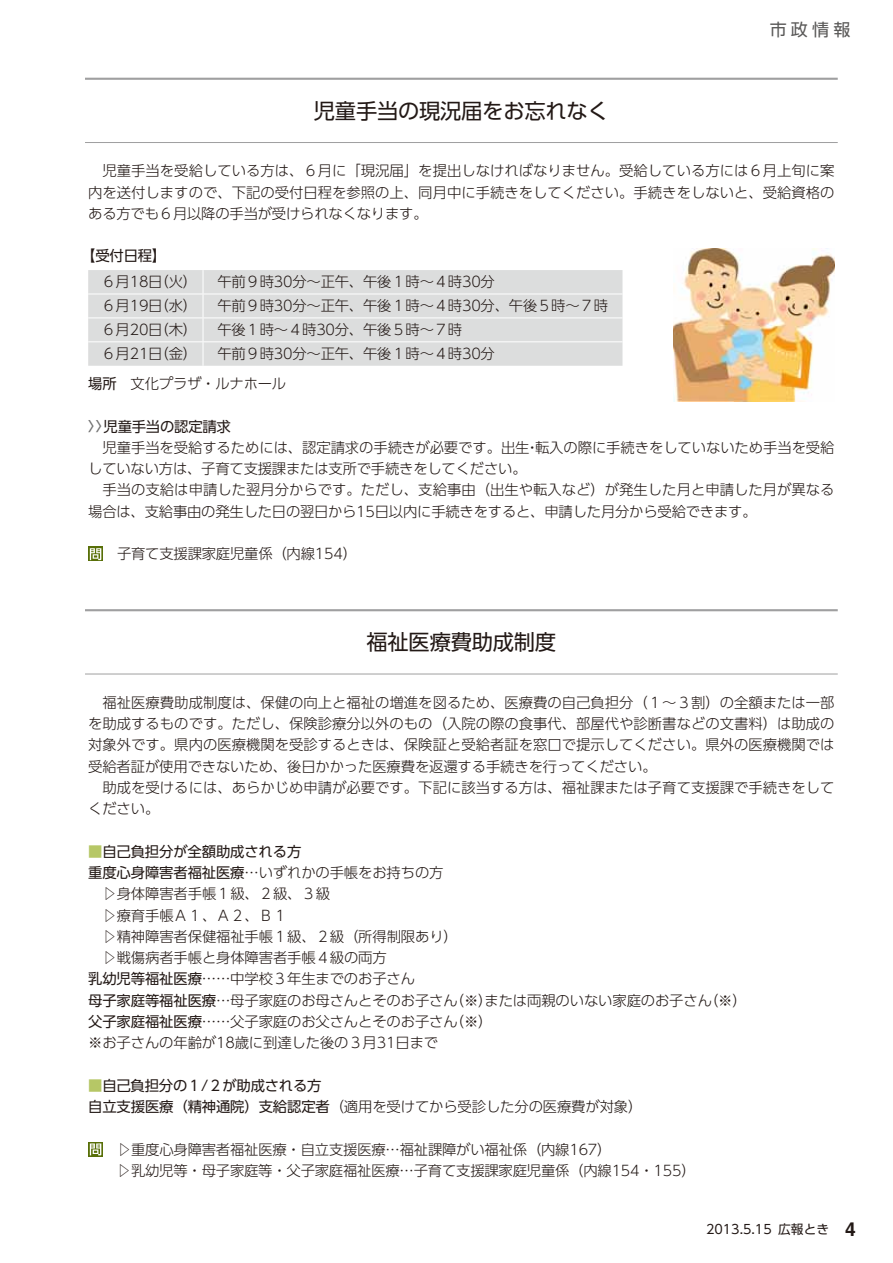
<style>
.page{position:relative;width:893px;height:1263px;background:#fff}
.page>*{position:absolute;margin:0;border:0;box-sizing:border-box;transform-origin:0 0}
.t1{font:21.3px "UD Shin Go Pro Regular 90 msp RKSJ H";letter-spacing:-.01em;color:#231916}
.t2{font:700 19.2px "Helvetica";color:#231916}
.t3{font:16.95px "UD Shin Go Pro Regular 90 msp RKSJ H";color:#595857}
.t4{font:14.4px/21.3px "UD Shin Go Pro Light 90 msp RKSJ H";letter-spacing:-.01em;color:#231916}
.t5{font:14.4px "UD Shin Go Pro Regular 90 msp RKSJ H";letter-spacing:-.015em;color:#231916}
.t6{font:12.9px "UD Shin Go Pro Medium 90 msp RKSJ H";color:#717171;scale:1.11 1}
.t7{font:12.75px "UD Shin Go Pro Regular 90 msp RKSJ H";color:#231916}
.s1{font-family:"UD Shin Go Pro Regular 90 msp RKSJ H"}
.s2{font-family:"UD Shin Go Pro Light 90 msp RKSJ H";color:#b6c766}
</style>
<div class="page">
<hr style="left:85px;top:142px;width:753px;height:1px;background:#9f9fa0">
<svg style="left:88px;top:546px;width:15px;height:15px"></svg>
<svg style="left:90px;top:548px;width:11px;height:12px"></svg>
<hr style="left:85px;top:609px;width:753px;height:2px;background:#9f9fa0">
<hr style="left:85px;top:78px;width:753px;height:2px;background:#9f9fa0">
<hr style="left:85px;top:674px;width:753px;height:1px;background:#9f9fa0">
<svg style="left:88px;top:1142px;width:15px;height:15px"></svg>
<svg style="left:90px;top:1144px;width:11px;height:11px"></svg>
<div style="left:88px;top:270px;width:534px;height:96px;background:#dcdddd"></div>
<hr style="left:88px;top:294px;width:534px;height:1px;background:#fff">
<hr style="left:88px;top:317px;width:534px;height:1px;background:#fff">
<hr style="left:88px;top:341px;width:534px;height:1px;background:#fff">
<svg style="left:203px;top:270px;width:1px;height:96px"></svg>
<img style="left:674px;top:249px;width:160px;height:153px">
<h1 class="t1" style="left:314px;top:103px;width:296px">児童手当の現況届をお忘れなく</h1>
<p class="t3" style="left:770px;top:24px;width:82px">市政情報</p>
<p class="t4" style="left:88px;top:162px;width:748px;text-align:justify;text-indent:14px">児童手当を受給している方は、６月に「現況届」を提出しなければなりません。受給している方には６月上旬に案内を送付しますので、下記の受付日程を参照の上、同月中に手続きをしてください。手続きをしないと、受給資格のある方でも６月以降の手当が受けられなくなります。</p>
<p class="t5" style="left:81px;top:251px;width:87px">【受付日程【</p>
<p class="t4" style="left:101px;top:273px;width:97px">６月18 （日火）</p>
<p class="t4" style="left:217px;top:273px;width:279px">午前９時30分～正午、午後１時～４時30分</p>
<p class="t4" style="left:101px;top:297px;width:97px">６月19 （日水）</p>
<p class="t4" style="left:217px;top:297px;width:392px">午前９時30分～正午、午後１時～４時30分、午後５時～７時</p>
<p class="t4" style="left:101px;top:321px;width:97px">６月20 （日木）</p>
<p class="t4" style="left:217px;top:321px;width:246px">午後１時～４時30分、午後５時～７時</p>
<p class="t4" style="left:101px;top:345px;width:97px">６月21 （日金）</p>
<p class="t4" style="left:217px;top:345px;width:279px">午前９時30分～正午、午後１時～４時30分</p>
<p class="t4" style="left:88px;top:375px;width:200px"><span class="s1">場所</span>　文化プラザ・ルナホール</p>
<p class="t5" style="left:104px;top:421px;width:129px">児童手当の認定請求</p>
<p class="t6" style="left:88px;top:421px;width:21px">〉〉</p>
<p class="t4" style="left:103px;top:439px;width:733px">児童手当を受給するためには、認定請求の手続きが必要です。出生転入の際に手続きをしていないため手当を受給</p>
<p class="t4" style="left:525px;top:439px;width:16px">・</p>
<p class="t4" style="left:88px;top:460px;width:440px">していない方は、子育て支援課または支所で手続きをしてください。</p>
<p class="t4" style="left:103px;top:481px;width:733px">手当の支給は申請した翌月分からです。ただし、支給事由（出生や転入など）が発生した月と申請した月が異なる</p>
<p class="t4" style="left:88px;top:502px;width:670px">場合は、支給事由の発生した日の翌日から15日以内に手続きをすると、申請した月分から受給できます。</p>
<p class="t4" style="left:103px;top:545px;width:256px">　子育て支援課家庭児童係（内線154(</p>
<h1 class="t1" style="left:366px;top:634px;width:191px">福祉医療費助成制度</h1>
<p class="t4" style="left:88px;top:694px;width:748px;text-align:justify;text-indent:14px">福祉医療費助成制度は、保健の向上と福祉の増進を図るため、医療費の自己負担分（１～３割）の全額または一部を助成するものです。ただし、保険診療分以外のもの（入院の際の食事代、部屋代や診断書などの文書料）は助成の対象外です。県内の医療機関を受診するときは、保険証と受給者証を窓口で提示してください。県外の医療機関では受給者証が使用できないため、後日かかった医療費を返還する手続きを行ってください。</p>
<p class="t4" style="left:88px;top:779px;width:748px;text-indent:14px">助成を受けるには、あらかじめ申請が必要です。下記に該当する方は、福祉課または子育て支援課で手続きをしてください。</p>
<p class="t5" style="left:88px;top:846px;width:215px"><span class="s2">■</span>自己負担分が全額助成される方</p>
<p class="t4" style="left:88px;top:864px;width:357px"><span class="s1">重度心身障害者福祉医療</span>…いずれかの手帳をお持ちの方</p>
<p class="t4" style="left:103px;top:885px;width:229px">▷身体障害者手帳１級、２級、３級</p>
<p class="t4" style="left:103px;top:906px;width:186px">▷療育手帳Ａ１、Ａ２、Ｂ１</p>
<p class="t4" style="left:103px;top:928px;width:357px">▷精神障害者保健福祉手帳１級、２級（所得制限あり(</p>
<p class="t4" style="left:103px;top:949px;width:286px">▷戦傷病者手帳と身体障害者手帳４級の両方</p>
<p class="t4" style="left:88px;top:970px;width:328px"><span class="s1">乳幼児等福祉医療</span>……中学校３年生までのお子さん</p>
<p class="t4" style="left:704px;top:991px;width:44px">)※(</p>
<p class="t4" style="left:450px;top:991px;width:44px">（※）</p>
<p class="t4" style="left:450px;top:991px;width:44px;text-indent:-362px"><span class="s1">母子家庭等福祉医療</span>…母子家庭のお母さんとそのお子さん)※(</p>
<p class="t4" style="left:484px;top:991px;width:229px">または両親のいない家庭のお子さん</p>
<p class="t4" style="left:88px;top:1013px;width:371px"><span class="s1">父子家庭福祉医療</span>……父子家庭のお父さんとそのお子さん※お子さんの年齢が18歳に到達した後の３月31日まで</p>
<p class="t5" style="left:88px;top:1080px;width:235px"><span class="s2">■</span>自己負担分の１/２が助成される方</p>
<p class="t4" style="left:88px;top:1098px;width:556px"><span class="s1">自立支援医療（精神通院）支給認定者</span>（適用を受けてから受診した分の医療費が対象(</p>
<p class="t4" style="left:117px;top:1141px;width:580px;text-indent:-14px">　▷重度心身障害者福祉医療・自立支援医療…福祉課障がい福祉係（内線167(<br>▷乳幼児等・母子家庭等・父子家庭福祉医療…子育て支援課家庭児童係（内線154・155(</p>
<p class="t7" style="left:778px;top:1224px;width:53px">広報とき</p>
<p class="t7" style="left:706px;top:1224px;width:67px">2013.5.15</p>
<h2 class="t2" style="left:845px;top:1222px;width:12px">4</h2>
</div>
